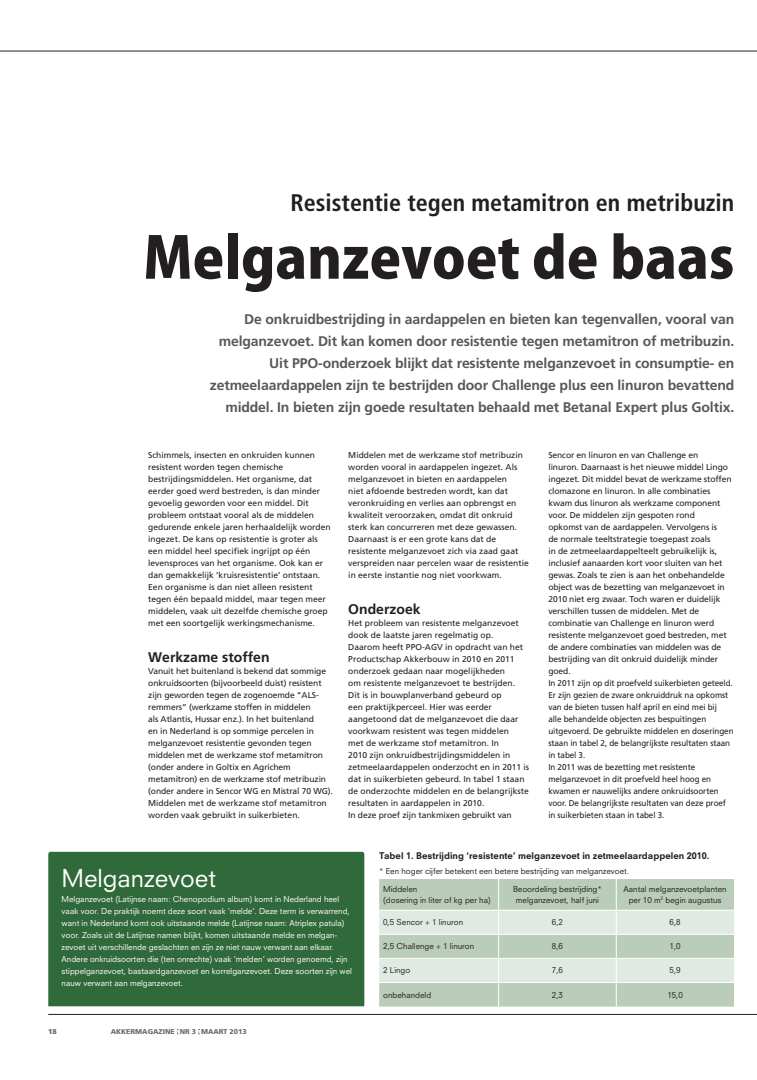
<style>
.page{position:relative;width:757px;height:1080px;background:#fff}
.page>*{position:absolute;margin:0;border:0;box-sizing:border-box;transform-origin:0 0}
.t1{font:800 56.5px "Koz Go Pro";color:#231f20}
.t2{font:700 condensed 24px "Frutiger LT Std";color:#231f20}
.t3{font:24px "Neuzeit SLT Std";color:#fff}
.t4{font:700 14px/22px "Frutiger LT Std";letter-spacing:-.01em;color:#57585a;text-align:right}
.t5{font:700 14px "Frutiger LT Std";color:#231f20}
.t6{font:800 9px "Neuzeit SLT Std";color:#231f20}
.t7{font:8.5px/12px "Frutiger LT Std";color:#231f20}
.t8{font:8px/12px "Neuzeit SLT Std";color:#fff}
.t9{font:8px/11px "Neuzeit SLT Std";color:#231f20;text-align:center}
.t10{font:900 7px "Frutiger LT Std";color:#6c6d70}
.t11{font:900 7px "Frutiger LT Std";color:#636366}
</style>
<div class="page">
<hr style="left:0;top:51px;width:757px;height:1px;background:#231f20">
<hr style="left:48px;top:1014px;width:709px;height:1px;background:#231f20">
<div style="left:48px;top:852px;width:316px;height:154px;background:#30693a"></div>
<svg style="left:379px;top:879px;width:355px;height:128px;background:#cad9cb"></svg>
<h2 class="t2" style="left:290px;top:188px;width:445px">Resistentie tegen metamitron en metribuzin</h2>
<h1 class="t1" style="left:143px;top:221px;width:592px">Melganzevoet de baas</h1>
<p class="t4" style="left:210px;top:308px;width:526px">De onkruidbestrijding in aardappelen en bieten kan tegenvallen, vooral van melganzevoet. Dit kan komen door resistentie tegen metamitron of metribuzin.<br>Uit PPO-onderzoek blijkt dat resistente melganzevoet in consumptie- en zetmeelaardappelen zijn te bestrijden door Challenge plus een linuron bevattend middel. In bieten zijn goede resultaten behaald met Betanal Expert plus Goltix.</p>
<p class="t7" style="left:148px;top:449px;width:184px">Schimmels, insecten en onkruiden kunnen resistent worden tegen chemische bestrijdingsmiddelen. Het organisme, dat eerder goed werd bestreden, is dan minder gevoelig geworden voor een middel. Dit probleem ontstaat vooral als de middelen gedurende enkele jaren herhaaldelijk worden ingezet. De kans op resistentie is groter als een middel heel specifiek ingrijpt op één levensproces van het organisme. Ook kan er dan gemakkelijk ’kruisresistentie’ ontstaan.<br>Een organisme is dan niet alleen resistent tegen één bepaald middel, maar tegen meer middelen, vaak uit dezelfde chemische groep met een soortgelijk werkingsmechanisme.</p>
<h3 class="t5" style="left:148px;top:649px;width:123px">Werkzame stoffen</h3>
<p class="t7" style="left:148px;top:665px;width:186px">Vanuit het buitenland is bekend dat sommige onkruidsoorten (bijvoorbeeld duist) resistent zijn geworden tegen de zogenoemde “ALS&shy;remmers” (werkzame stoffen in middelen<br>als Atlantis, Hussar enz.). In het buitenland<br>en in Nederland is op sommige percelen in melganzevoet resistentie gevonden tegen middelen met de werkzame stof metamitron (onder andere in Goltix en Agrichem metamitron) en de werkzame stof metribuzin (onder andere in Sencor WG en Mistral 70 WG).<br>Middelen met de werkzame stof metamitron worden vaak gebruikt in suikerbieten.</p>
<p class="t7" style="left:348px;top:449px;width:182px">Middelen met de werkzame stof metribuzin worden vooral in aardappelen ingezet. Als melganzevoet in bieten en aardappelen<br>niet afdoende bestreden wordt, kan dat veronkruiding en verlies aan opbrengst en kwaliteit veroorzaken, omdat dit onkruid sterk kan concurreren met deze gewassen.<br>Daarnaast is er een grote kans dat de resistente melganzevoet zich via zaad gaat verspreiden naar percelen waar de resistentie in eerste instantie nog niet voorkwam.</p>
<h3 class="t5" style="left:348px;top:601px;width:74px">Onderzoek</h3>
<p class="t7" style="left:348px;top:617px;width:182px">Het probleem van resistente melganzevoet dook de laatste jaren regelmatig op.<br>Daarom heeft PPO-AGV in opdracht van het Productschap Akkerbouw in 2010 en 2011 onderzoek gedaan naar mogelijkheden<br>om resistente melganzevoet te bestrijden.<br>Dit is in bouwplanverband gebeurd op<br>een praktijkperceel. Hier was eerder aangetoond dat de melganzevoet die daar voorkwam resistent was tegen middelen<br>met de werkzame stof metamitron. In<br>2010 zijn onkruidbestrijdingsmiddelen in zetmeelaardappelen onderzocht en in 2011 is dat in suikerbieten gebeurd. In tabel 1 staan de onderzochte middelen en de belangrijkste resultaten in aardappelen in 2010.<br>In deze proef zijn tankmixen gebruikt van</p>
<p class="t7" style="left:548px;top:449px;width:187px">Sencor en linuron en van Challenge en<br>linuron. Daarnaast is het nieuwe middel Lingo ingezet. Dit middel bevat de werkzame stoffen clomazone en linuron. In alle combinaties kwam dus linuron als werkzame component voor. De middelen zijn gespoten rond<br>opkomst van de aardappelen. Vervolgens is<br>de normale teeltstrategie toegepast zoals<br>in de zetmeelaardappelteelt gebruikelijk is, inclusief aanaarden kort voor sluiten van het gewas. Zoals te zien is aan het onbehandelde object was de bezetting van melganzevoet in 2010 niet erg zwaar. Toch waren er duidelijk verschillen tussen de middelen. Met de combinatie van Challenge en linuron werd resistente melganzevoet goed bestreden, met de andere combinaties van middelen was de bestrijding van dit onkruid duidelijk minder goed.<br>In 2011 zijn op dit proefveld suikerbieten geteeld.<br>Er zijn gezien de zware onkruiddruk na opkomst van de bieten tussen half april en eind mei bij<br>alle behandelde objecten zes bespuitingen uitgevoerd. De gebruikte middelen en doseringen staan in tabel 2, de belangrijkste resultaten staan in tabel 3.<br>In 2011 was de bezetting met resistente melganzevoet in dit proefveld heel hoog en kwamen er nauwelijks andere onkruidsoorten voor. De belangrijkste resultaten van deze proef in suikerbieten staan in tabel 3.</p>
<h2 class="t3" style="left:62px;top:863px;width:156px">Melganzevoet</h2>
<p class="t8" style="left:62px;top:893px;width:292px">Melganzevoet (Latijnse naam: Chenopodium album) komt in Nederland heel vaak voor. De praktijk noemt deze soort vaak ’melde’. Deze term is verwarrend, want in Nederland komt ook uitstaande melde (Latijnse naam: Atriplex patula) voor. Zoals uit de Latijnse namen blijkt, komen uitstaande melde en melgan&shy;zevoet uit verschillende geslachten en zijn ze niet nauw verwant aan elkaar.<br>Andere onkruidsoorten die (ten onrechte) vaak ‘melden’ worden genoemd, zijn stippelganzevoet, bastaardganzevoet en korrelganzevoet. Deze soorten zijn wel nauw verwant aan melganzevoet.</p>
<p class="t11" style="left:48px;top:1027px;width:10px">18</p>
<p class="t10" style="left:111px;top:1027px;width:137px">AKKERMAGAZINE NR 3 MAART 2013</p>
<p class="t6" style="left:379px;top:850px;width:332px">Tabel 1. Bestrijding ‘resistente’ melganzevoet in zetmeelaardappelen 2010.</p>
<p class="t9" style="left:379px;top:866px;width:251px">* Een hoger cijfer betekent een betere bestrijding van melganzevoet.</p>
<p class="t9" style="left:383px;top:884px;width:109px;text-align:left">Middelen<br>(dosering in liter of kg per ha)</p>
<p class="t9" style="left:513px;top:884px;width:90px">Beoordeling bestrijding* melganzevoet, half juni</p>
<p class="t9" style="left:623px;top:884px;width:105px">Aantal melganzevoetplanten per 10 m<sup>2</sup> begin augustus</p>
<p class="t9" style="left:383px;top:917px;width:81px">0,5 Sencor + 1 linuron</p>
<p class="t9" style="left:552px;top:917px;width:13px">6,2</p>
<p class="t9" style="left:669px;top:917px;width:13px">6,8</p>
<p class="t9" style="left:383px;top:941px;width:93px">2,5 Challenge + 1 linuron</p>
<p class="t9" style="left:552px;top:941px;width:13px">8,6</p>
<p class="t9" style="left:669px;top:941px;width:13px">1,0</p>
<p class="t9" style="left:383px;top:965px;width:29px">2 Lingo</p>
<p class="t9" style="left:552px;top:965px;width:13px">7,6</p>
<p class="t9" style="left:669px;top:965px;width:13px">5,9</p>
<p class="t9" style="left:383px;top:989px;width:50px">onbehandeld</p>
<p class="t9" style="left:552px;top:989px;width:13px">2,3</p>
<p class="t9" style="left:667px;top:989px;width:17px">15,0</p>
</div>
